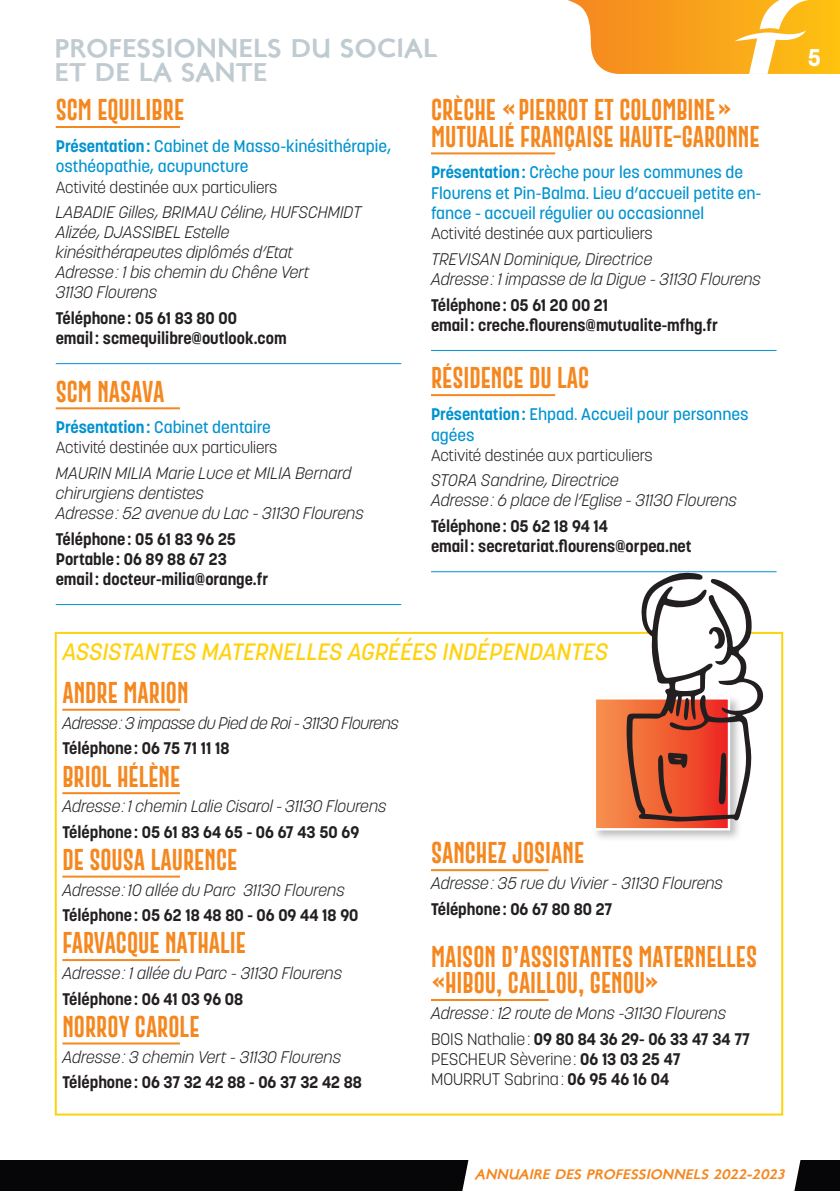
<style>
.page{position:relative;width:840px;height:1191px;background:#fff}
.page>*{position:absolute;margin:0;border:0;box-sizing:border-box;transform-origin:0 0}
.t1{font:26px/24px "London Two";color:#c0cbd1}
.t2{font:700 24px "Korolev";color:#fff}
.t3{font:italic 500 23.6px "Korolev";color:#fed20e}
.t4{font:22px/26.4px "Gobold Extra 2";color:#f5871f}
.t5{font:italic 300 16.6px/20px "Korolev";color:#231f20}
.t6{font:700 16.6px/20px "Korolev";color:#231f20}
.t7{font:500 16.6px/20.4px "Korolev";color:#0093d0}
.t8{font:300 16.6px/20px "Korolev";color:#231f20}
.t9{font:italic 300 16.6px "Korolev";letter-spacing:-.025em;color:#231f20}
.t10{font:300 16px "Korolev";color:#231f20}
.t11{font:italic 14px "London Two";color:#f5871f}
.s1{font-weight:700}
.s2{font-style:normal}
.s3{font-weight:700;font-style:normal}
</style>
<div class="page">
<div style="left:0;top:1159px;width:839px;height:32px;background:#060609"></div>
<svg style="left:568px;top:0;width:271px;height:74px"></svg>
<div style="left:460px;top:1159px;width:341px;height:32px;background:#fff"></div>
<hr style="left:56px;top:126px;width:124px;height:2px;background:#f5871f">
<hr style="left:56px;top:363px;width:345px;height:1px;background:#0093d0">
<hr style="left:56px;top:407px;width:124px;height:2px;background:#f5871f">
<hr style="left:56px;top:604px;width:345px;height:1px;background:#0093d0">
<hr style="left:431px;top:152px;width:124px;height:2px;background:#f5871f">
<hr style="left:431px;top:350px;width:345px;height:1px;background:#0093d0">
<hr style="left:431px;top:394px;width:124px;height:2px;background:#f5871f">
<hr style="left:431px;top:571px;width:345px;height:1px;background:#0093d0">
<hr style="left:62px;top:708px;width:118px;height:2px;background:#f5871f">
<hr style="left:62px;top:792px;width:118px;height:2px;background:#f5871f">
<hr style="left:62px;top:875px;width:118px;height:2px;background:#f5871f">
<hr style="left:62px;top:959px;width:118px;height:2px;background:#f5871f">
<hr style="left:62px;top:1042px;width:118px;height:2px;background:#f5871f">
<hr style="left:431px;top:869px;width:117px;height:2px;background:#f5871f">
<hr style="left:431px;top:999px;width:117px;height:2px;background:#f5871f">
<div style="left:590px;top:694px;width:151px;height:148px;background:#231f20;opacity:.3"></div>
<div style="left:594px;top:698px;width:134px;height:131px;background:linear-gradient(to right,#f6964e,#ed2b20)"></div>
<div style="left:593px;top:697px;width:136px;height:133px;border:2px solid #fff"></div>
<svg style="left:626px;top:572px;width:138px;height:249px"></svg>
<h1 class="t1" style="left:55px;top:36px;width:384px">PROFESSIONNELS DU SOCIAL<br>ET DE LA SANTE</h1>
<h3 class="t4" style="left:56px;top:97px;width:130px">SCM EQUILIBRE</h3>
<p class="t7" style="left:56px;top:136px;width:336px"><span class="s1">Présentation:</span> Cabinet de Masso-kinésithérapie, osthéopathie, acupuncture</p>
<p class="t10" style="left:56px;top:177px;width:223px">Activité destinée aux particuliers</p>
<p class="t5" style="left:56px;top:202px;width:307px">LABADIE Gilles, BRIMAU Céline, HUFSCHMIDT<br>Alizée, DJASSIBEL Estelle<br>kinésithérapeutes diplômés d’Etat<br>Adresse: 1 bis chemin du Chêne Vert<br>31130 Flourens</p>
<p class="t6" style="left:56px;top:308px;width:232px">Téléphone : 05 61 83 80 00<br>email : scmequilibre@outlook.com</p>
<h3 class="t4" style="left:56px;top:378px;width:110px">SCM NASAVA</h3>
<p class="t7" style="left:56px;top:417px;width:216px"><span class="s1">Présentation:</span> Cabinet dentaire</p>
<p class="t10" style="left:56px;top:437px;width:223px">Activité destinée aux particuliers</p>
<p class="t5" style="left:56px;top:463px;width:309px">MAURIN MILIA Marie Luce et MILIA Bernard chirurgiens dentistes<br>Adresse: 52 avenue du Lac - 31130 Flourens</p>
<p class="t6" style="left:56px;top:529px;width:214px">Téléphone : 05 61 83 96 25<br>Portable : 06 89 88 67 23 email : docteur-milia@orange.fr</p>
<h3 class="t4" style="left:431px;top:97px;width:330px">CRÈCHE «PIERROT ET COLOMBINE»<br>MUTUALIÉ FRANÇAISE HAUTE-GARONNE</h3>
<p class="t7" style="left:431px;top:162px;width:332px"><span class="s1">Présentation:</span> Crèche pour les communes de<br>Flourens et Pin-Balma. Lieu d’accueil petite en&shy;fance - accueil régulier ou occasionnel</p>
<p class="t10" style="left:431px;top:223px;width:223px">Activité destinée aux particuliers</p>
<p class="t5" style="left:431px;top:249px;width:331px">TREVISAN Dominique, Directrice<br>Adresse: 1 impasse de la Digue - 31130 Flourens</p>
<p class="t6" style="left:431px;top:295px;width:288px">Téléphone : 05 61 20 00 21<br>email : creche.flourens@mutualite-mfhg.fr</p>
<h3 class="t4" style="left:431px;top:365px;width:160px">RÉSIDENCE DU LAC</h3>
<p class="t7" style="left:431px;top:404px;width:319px"><span class="s1">Présentation:</span> Ehpad. Accueil pour personnes agées</p>
<p class="t10" style="left:431px;top:445px;width:223px">Activité destinée aux particuliers</p>
<p class="t5" style="left:431px;top:470px;width:307px">STORA Sandrine, Directrice<br>Adresse: 6 place de l’Eglise - 31130 Flourens</p>
<p class="t6" style="left:431px;top:516px;width:262px">Téléphone : 05 62 18 94 14<br>email : secretariat.flourens@orpea.net</p>
<h3 class="t3" style="left:61px;top:636px;width:552px">ASSISTANTES MATERNELLES AGRÉÉES INDÉPENDANTES</h3>
<h3 class="t4" style="left:62px;top:679px;width:128px">ANDRE MARION</h3>
<p class="t9" style="left:62px;top:712px;width:338px">Adresse: 3 impasse du Pied de Roi - 31130 Flourens</p>
<p class="t6" style="left:62px;top:738px;width:168px">Téléphone : 06 75 71 11 18</p>
<h3 class="t4" style="left:62px;top:763px;width:119px">BRIOL HÉLÈNE</h3>
<p class="t5" style="left:62px;top:796px;width:325px">Adresse: 1 chemin Lalie Cisarol - 31130 Flourens</p>
<p class="t6" style="left:62px;top:822px;width:298px">Téléphone : 05 61 83 64 65 - 06 67 43 50 69</p>
<h3 class="t4" style="left:62px;top:846px;width:176px">DE SOUSA LAURENCE</h3>
<p class="t5" style="left:62px;top:879px;width:284px">Adresse: 10 allée du Parc 31130 Flourens</p>
<p class="t6" style="left:62px;top:905px;width:297px">Téléphone : 05 62 18 48 80 - 06 09 44 18 90</p>
<h3 class="t4" style="left:62px;top:929px;width:185px">FARVACQUE NATHALIE</h3>
<p class="t5" style="left:62px;top:963px;width:281px">Adresse: 1 allée du Parc - 31130 Flourens</p>
<p class="t6" style="left:62px;top:989px;width:182px">Téléphone : 06 41 03 96 08</p>
<h3 class="t4" style="left:62px;top:1013px;width:138px">NORROY CAROLE</h3>
<p class="t5" style="left:62px;top:1046px;width:280px">Adresse: 3 chemin Vert - 31130 Flourens</p>
<p class="t6" style="left:62px;top:1072px;width:301px">Téléphone : 06 37 32 42 88 - 06 37 32 42 88</p>
<h3 class="t4" style="left:431px;top:840px;width:155px">SANCHEZ JOSIANE</h3>
<p class="t5" style="left:431px;top:873px;width:293px">Adresse: 35 rue du Vivier - 31130 Flourens</p>
<p class="t6" style="left:431px;top:899px;width:183px">Téléphone : 06 67 80 80 27</p>
<h3 class="t4" style="left:431px;top:943px;width:327px">MAISON D’ASSISTANTES MATERNELLES «HIBOU, CAILLOU, GENOU»</h3>
<p class="t5" style="left:431px;top:1000px;width:320px;line-height:25.6px">Adresse: 12 route de Mons -31130 Flourens<br><span class="s2">BOIS Nathalie:</span> <span class="s3">09 80 84 36 29- 06 33 47 34 77</span></p>
<p class="t8" style="left:431px;top:1048px;width:251px">PESCHEUR Sèverine: <span class="s1">06 13 03 25 47<br></span>MOURRUT Sabrina: <span class="s1">06 95 46 16 04</span></p>
<h2 class="t2" style="left:807px;top:42px;width:15px">5</h2>
<p class="t11" style="left:474px;top:1165px;width:314px">ANNUAIRE DES PROFESSIONNELS 2022-2023</p>
</div>
